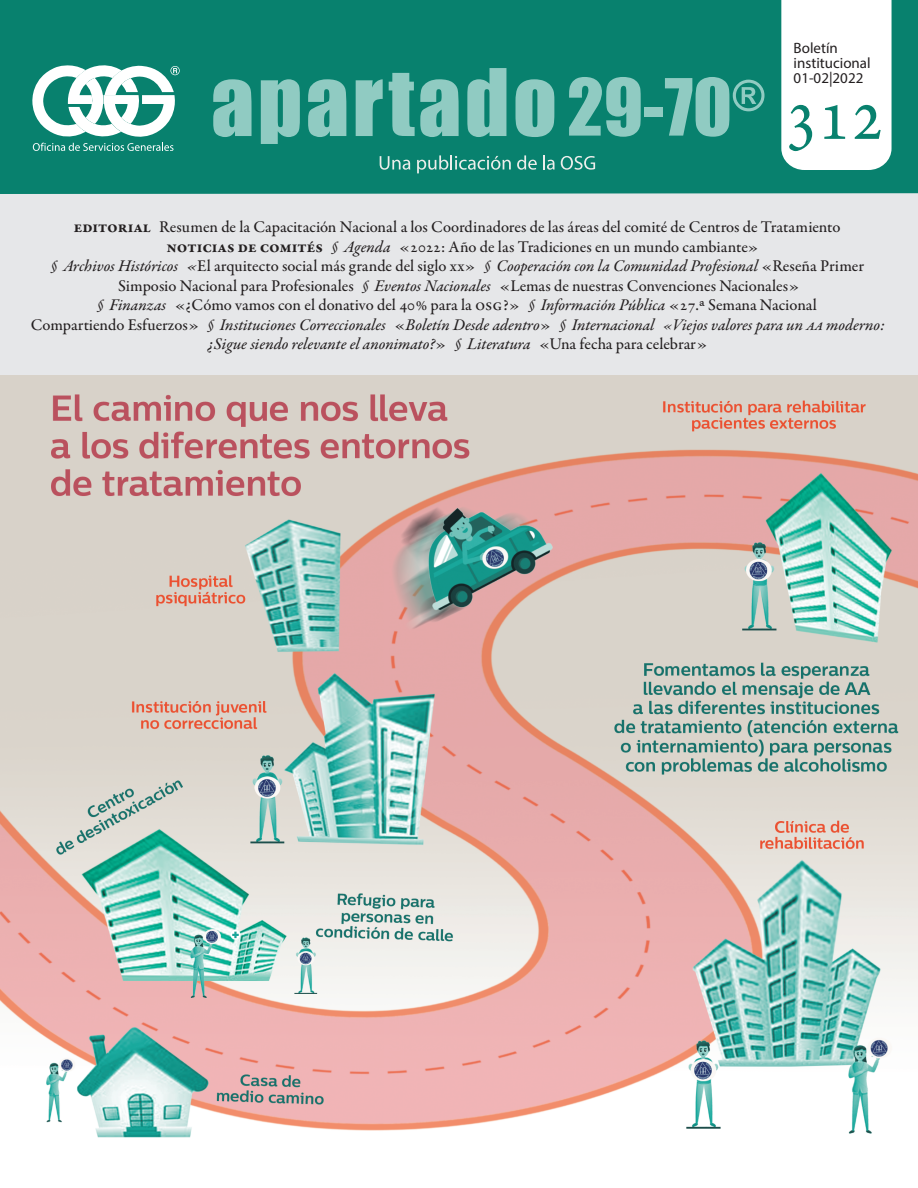
<style>
.page{position:relative;width:918px;height:1188px;background:#fff}
.page>*{position:absolute;margin:0;border:0;box-sizing:border-box;transform-origin:0 0}
.t1{font:75px "Minion Pro";color:#08816e;scale:.9 1}
.t2{font:500 16.5px/19.5px "Garamond Premr Pro";color:#231f20;text-align:center}
.t3{font:16.5px/19.5px "Garamond Premr Pro Med It";letter-spacing:-.005em;color:#231f20;text-align:center}
.t4{font:15px/15px "Myriad Pro";color:#231f20}
.s1{font-weight:700}
.s2{font-family:"Garamond Premr Pro Med It";font-weight:400}
.s3{font-family:"Garamond Premr Pro Capt";font-weight:400}
.s4{font-family:"Garamond Premr Pro";font-weight:500}
.s5{font-size:15px}
</style>
<div class="page">
<div style="left:0;top:0;width:918px;height:209px;background:#08816e"></div>
<svg style="left:380px;top:156px;width:30px;height:14px"></svg>
<svg style="left:417px;top:155px;width:94px;height:18px"></svg>
<svg style="left:517px;top:155px;width:20px;height:15px"></svg>
<svg style="left:543px;top:155px;width:12px;height:15px"></svg>
<svg style="left:561px;top:156px;width:34px;height:14px"></svg>
<svg style="left:213px;top:79px;width:39px;height:58px"></svg>
<svg style="left:261px;top:79px;width:39px;height:65px"></svg>
<svg style="left:308px;top:79px;width:38px;height:58px"></svg>
<svg style="left:356px;top:79px;width:27px;height:57px"></svg>
<svg style="left:389px;top:73px;width:70px;height:64px"></svg>
<svg style="left:467px;top:68px;width:39px;height:69px"></svg>
<svg style="left:516px;top:79px;width:38px;height:58px"></svg>
<svg style="left:569px;top:77px;width:72px;height:60px"></svg>
<div style="left:644px;top:107px;width:19px;height:10px;background:#90cbc2"></div>
<svg style="left:665px;top:77px;width:100px;height:60px"></svg>
<div style="left:781px;top:0;width:111px;height:170px;background:#fff"></div>
<svg style="left:32px;top:65px;width:148px;height:86px"></svg>
<div style="left:0;top:193px;width:918px;height:182px;background:#e6e7e9"></div>
<img style="left:0;top:375px;width:918px;height:763px">
<p class="t4" style="left:794px;top:40px;width:79px">Boletín institucional<br>01-02|2022</p>
<p class="t1" style="left:785px;top:65px;width:111px">312</p>
<p class="t2" style="left:74px;top:218px;width:768px"><span class="s1">editorial</span> Resumen de la Capacitación Nacional a los Coordinadores de las áreas del comité de Centros de Tratamiento</p>
<p class="t2" style="left:167px;top:237px;width:593px"><span class="s1">noticias de comités</span> <span class="s2">§ Agenda</span> «2022: Año de las Tradiciones en un mundo cambiante»</p>
<p class="t2" style="left:51px;top:257px;width:815px"><span class="s2">§ Archivos Históricos «</span>El arquitecto social más grande del siglo xx» <span class="s2">§ Cooperación con la Comunidad Profesional</span> «Reseña Primer<br>Simposio Nacional para Profesionales <span class="s2">§ Eventos Nacionales</span> «Lemas de nuestras Convenciones Nacionales»<br><span class="s2">§ Finanzas</span> «¿Cómo vamos con el donativo del 40% para la osg?» <span class="s2">§ Información Pública</span> «27.<span class="s3">ª</span> Semana Nacional</p>
<p class="t3" style="left:31px;top:316px;width:856px"><span class="s4">Compartiendo Esfuerzos»</span> § Instituciones Correccionales <span class="s4">«</span>Boletín Desde adentro<span class="s4">»</span> § Internacional <span class="s5">«</span>Viejos valores para un aa moderno: ¿Sigue siendo relevante el anonimato?<span class="s4">»</span> § Literatura <span class="s4">«Una fecha para celebrar»</span></p>
</div>
